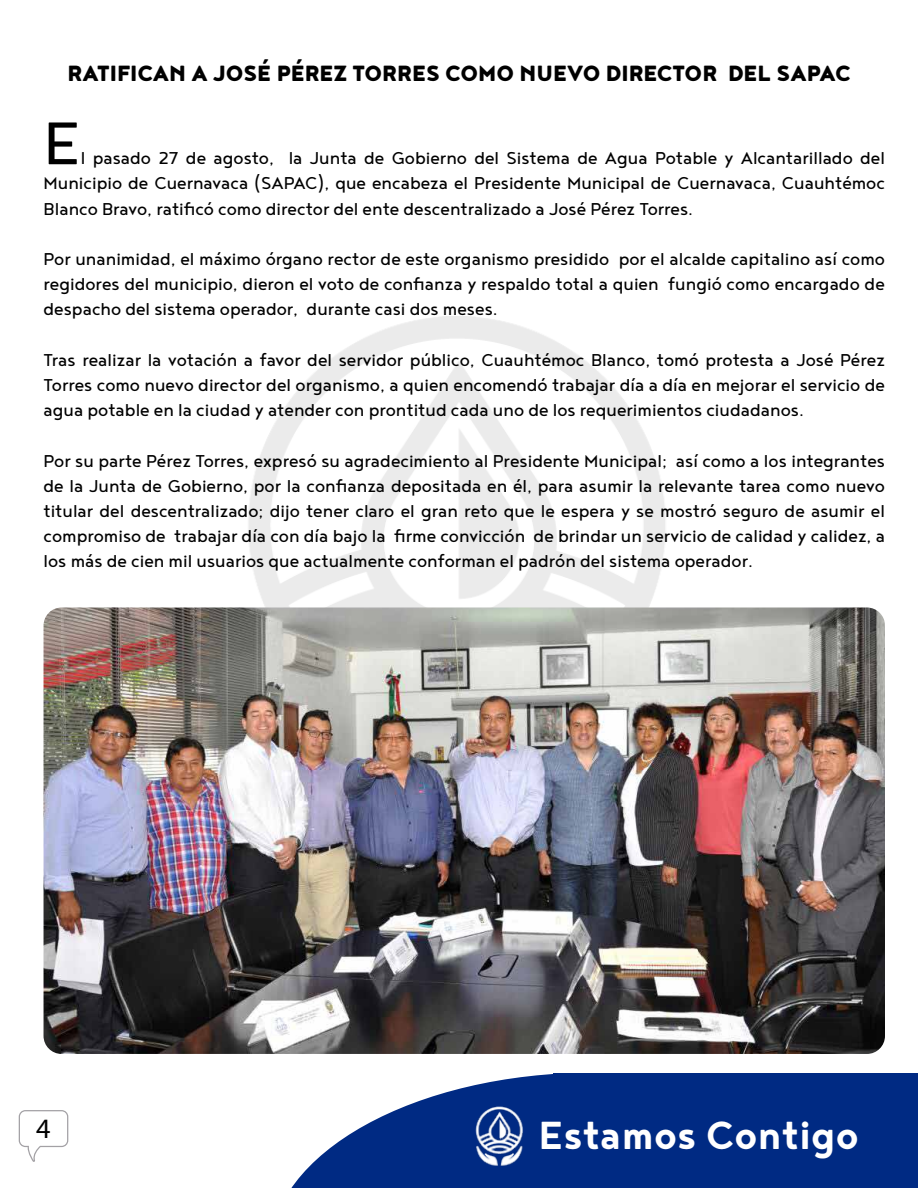
<style>
.page{position:relative;width:918px;height:1188px;background:#fff}
.page>*{position:absolute;margin:0;border:0;box-sizing:border-box;transform-origin:0 0}
.t1{font:73.5px "Noyh";color:#000}
.t2{font:700 48px "Noyh";color:#fff}
.t3{font:28.05px "Myriad Pro";color:#000}
.t4{font:900 27px "Noyh";color:#000}
.t5{font:21px/25.2px "Noyh";color:#000;text-align:justify}
</style>
<div class="page">
<svg style="left:19px;top:1110px;width:49px;height:52px"></svg>
<svg style="left:291px;top:1073px;width:263px;height:115px;fill:#002a83"></svg>
<div style="left:554px;top:1073px;width:364px;height:115px;background:#002a83"></div>
<img style="left:459px;top:1098px;width:82px;height:81px">
<img style="left:44px;top:608px;width:841px;height:446px">
<p class="t4" style="left:67px;top:56px;width:785px">RATIFICAN A JOSÉ PÉREZ TORRES COMO NUEVO DIRECTOR DEL SAPAC</p>
<h1 class="t1" style="left:44px;top:103px;width:39px">E</h1>
<p class="t5" style="left:44px;top:145px;width:843px;text-indent:37px">l pasado 27 de agosto, la Junta de Gobierno del Sistema de Agua Potable y Alcantarillado del Municipio de Cuernavaca (SAPAC), que encabeza el Presidente Municipal de Cuernavaca, Cuauhtémoc Blanco Bravo, ratificó como director del ente descentralizado a José Pérez Torres.</p>
<p class="t5" style="left:44px;top:246px;width:843px">Por unanimidad, el máximo órgano rector de este organismo presidido por el alcalde capitalino así como regidores del municipio, dieron el voto de confianza y respaldo total a quien fungió como encargado de despacho del sistema operador, durante casi dos meses.</p>
<p class="t5" style="left:44px;top:347px;width:843px">Tras realizar la votación a favor del servidor público, Cuauhtémoc Blanco, tomó protesta a José Pérez Torres como nuevo director del organismo, a quien encomendó trabajar día a día en mejorar el servicio de agua potable en la ciudad y atender con prontitud cada uno de los requerimientos ciudadanos.</p>
<p class="t5" style="left:44px;top:447px;width:843px">Por su parte Pérez Torres, expresó su agradecimiento al Presidente Municipal; así como a los integrantes de la Junta de Gobierno, por la confianza depositada en él, para asumir la relevante tarea como nuevo titular del descentralizado; dijo tener claro el gran reto que le espera y se mostró seguro de asumir el compromiso de trabajar día con día bajo la firme convicción de brindar un servicio de calidad y calidez, a los más de cien mil usuarios que actualmente conforman el padrón del sistema operador.</p>
<h3 class="t3" style="left:36px;top:1111px;width:16px">4</h3>
<h2 class="t2" style="left:538px;top:1108px;width:322px">Estamos Contigo</h2>
</div>
